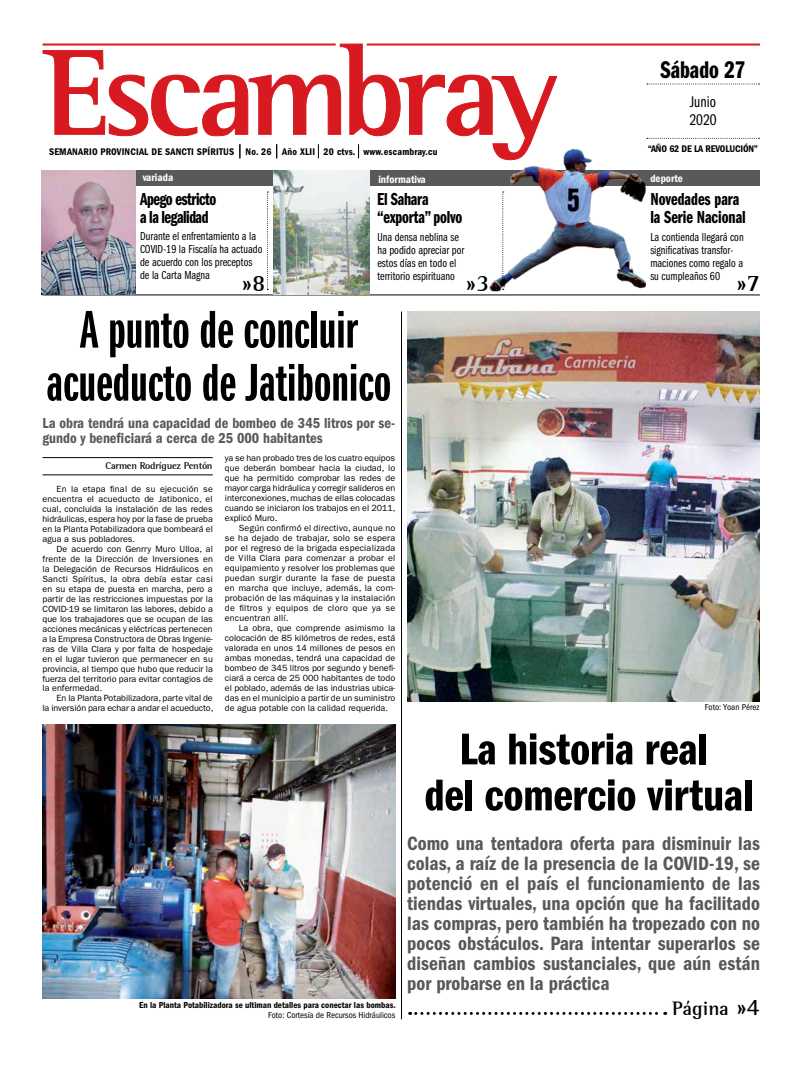
<style>
.page{position:relative;width:811px;height:1080px;background:#fff}
.page>*{position:absolute;margin:0;border:0;box-sizing:border-box;transform-origin:0 0}
.t1{font:55px/53px "ITC Franklin Gothic Std Dm X Cp";color:#000;text-align:center;scale:1.1 1}
.t2{font:46px/46px "ITC Franklin Gothic Std Dm Cp";color:#000;text-align:center;scale:1.1 1}
.t3{font:25px "ITC Franklin Gothic Std Dm Cp";color:#000}
.t4{font:700 24px "AT Rotis Semi Serif";color:#000}
.t5{font:20px/20px "ITC Franklin Gothic Std Dm Cd";color:#58595b;text-align:justify}
.t6{font:700 20px "AT Rotis Semi Serif";color:#000}
.t7{font:18px/18px "ITC Franklin Gothic Std Dm Cp";letter-spacing:-.015em;color:#000}
.t8{font:16px/18px "ITC Franklin Gothic Std Bk Cp";color:#000}
.t9{font:15px/15px "ITC Franklin Gothic Std Dm Cd";color:#58595b}
.t10{font:12px/13px "ITC Franklin Gothic Std Bk Cp";color:#000}
.t11{font:11px "ITC Franklin Gothic Std Dm Cd";color:#fff}
.t12{font:10px "ITC Franklin Gothic Std Dm Cd";letter-spacing:.02em;color:#000}
.t13{font:10px "ITC Franklin Gothic Std Dm Cd";letter-spacing:-.015em;color:#000}
.t14{font:700 10px "AT Rotis Semi Serif";letter-spacing:-.02em;color:#000}
.t15{font:9px/10px "ITC Franklin Gothic Std";color:#000;text-align:justify}
.t16{font:9px "ITC Franklin Gothic Std Dm Cd";color:#000}
.t17{font:condensed 9px "ITC Franklin Gothic Std";color:#000}
.s1{font-size:24px}
</style>
<div class="page">
<div style="left:43px;top:170px;width:717px;height:16px;background:#58595b"></div>
<svg style="left:647px;top:138px;width:112px;height:1px"></svg>
<svg style="left:647px;top:84px;width:112px;height:1px"></svg>
<hr style="left:43px;top:294px;width:717px;height:1px;background:#000">
<img style="left:42px;top:170px;width:93px;height:124px">
<svg style="left:267px;top:192px;width:1px;height:98px"></svg>
<svg style="left:42px;top:43px;width:516px;height:116px"></svg>
<hr style="left:367px;top:44px;width:393px;height:2px;background:#d71920">
<hr style="left:43px;top:44px;width:293px;height:2px;background:#d71920">
<img style="left:273px;top:170px;width:97px;height:124px">
<hr style="left:401px;top:312px;width:1px;height:707px;background:#000">
<img style="left:487px;top:150px;width:159px;height:142px">
<img style="left:43px;top:724px;width:352px;height:274px">
<img style="left:407px;top:311px;width:353px;height:390px">
<hr style="left:43px;top:457px;width:170px;height:1px;background:#000">
<hr style="left:43px;top:474px;width:170px;height:1px;background:#000">
<svg style="left:410px;top:1012px;width:255px;height:3px"></svg>
<p class="t12" style="left:49px;top:146px;width:25px">semanario</p>
<p class="t12" style="left:101px;top:146px;width:6px">provincial</p>
<p class="t12" style="left:151px;top:146px;width:288px">de sancti spíritus No. 26 Año XLII 20 ctvs. www.escambray.cu</p>
<h3 class="t3" style="left:660px;top:56px;width:86px">Sábado 27</h3>
<h3 class="t8" style="left:689px;top:93px;width:29px">Junio<br>2020</h3>
<p class="t13" style="left:648px;top:143px;width:112px">“AÑO 62 DE LA REVOLUCIÓN”</p>
<p class="t11" style="left:143px;top:171px;width:32px">variada</p>
<p class="t11" style="left:378px;top:173px;width:49px">informativa</p>
<p class="t11" style="left:650px;top:172px;width:34px">deporte</p>
<h3 class="t7" style="left:140px;top:190px;width:78px">Apego estricto a la legalidad</h3>
<h3 class="t7" style="left:377px;top:191px;width:86px">El Sahara “exporta” polvo</h3>
<h3 class="t10" style="left:140px;top:230px;width:124px">Durante el enfrentamiento a la<br>COVID-19 la Fiscalía ha actuado de acuerdo con los preceptos de la Carta Magna</h3>
<h1 class="t1" style="left:47px;top:304px;width:315px">A punto de concluir acueducto de Jatibonico</h1>
<h3 class="t10" style="left:377px;top:231px;width:88px">Una densa neblina se ha podido apreciar por estos días en todo el territorio espirituano</h3>
<h3 class="t4" style="left:242px;top:269px;width:25px">»8</h3>
<h3 class="t4" style="left:466px;top:269px;width:25px">»3</h3>
<h3 class="t9" style="left:43px;top:416px;width:354px">La obra tendrá una capacidad de bombeo de 345 litros por se&shy;gundo y beneficiará a cerca de 25 000 habitantes</h3>
<p class="t14" style="left:105px;top:460px;width:109px">Carmen Rodríguez Pentón</p>
<p class="t15" style="left:225px;top:454px;width:172px">ya se han probado tres de los cuatro equipos que deberán bombear hacia la ciudad, lo que ha permitido comprobar las redes de mayor carga hidráulica y corregir salideros en interconexiones, muchas de ellas colocadas cuando se iniciaron los trabajos en el 2011, explicó Muro.</p>
<p class="t15" style="left:225px;top:524px;width:172px;text-indent:14px">Según confirmó el directivo, aunque no se ha dejado de trabajar, solo se espera por el regreso de la brigada especializada de Villa Clara para comenzar a probar el equipamiento y resolver los problemas que puedan surgir durante la fase de puesta en marcha que incluye, además, la com&shy;probación de las máquinas y la instalación de filtros y equipos de cloro que ya se encuentran allí.</p>
<p class="t15" style="left:225px;top:623px;width:172px;text-indent:14px">La obra, que comprende asimismo la colocación de 85 kilómetros de redes, está valorada en unos 14 millones de pesos en ambas monedas, tendrá una capacidad de bombeo de 345 litros por segundo y benefi&shy;ciará a cerca de 25 000 habitantes de todo el poblado, además de las industrias ubica&shy;das en el municipio a partir de un suministro de agua potable con la calidad requerida.</p>
<p class="t15" style="left:43px;top:484px;width:172px;text-indent:14px">En la etapa final de su ejecución se encuentra el acueducto de Jatibonico, el cual, concluida la instalación de las redes hidráulicas, espera hoy por la fase de prueba en la Planta Potabilizadora que bombeará el agua a sus pobladores.</p>
<p class="t15" style="left:43px;top:544px;width:172px;text-indent:14px">De acuerdo con Genrry Muro Ulloa, al frente de la Dirección de Inversiones en la Delegación de Recursos Hidráulicos en Sancti Spíritus, la obra debía estar casi en su etapa de puesta en marcha, pero a partir de las restricciones impuestas por la COVID-19 se limitaron las labores, debido a que los trabajadores que se ocupan de las acciones mecánicas y eléctricas pertenecen a la Empresa Constructora de Obras Ingenie&shy;ras de Villa Clara y por falta de hospedaje en el lugar tuvieron que permanecer en su provincia, al tiempo que hubo que reducir la fuerza del territorio para evitar contagios de la enfermedad.</p>
<p class="t15" style="left:43px;top:694px;width:172px;text-align:right">En la Planta Potabilizadora, parte vital de<br>la inversión para echar a andar el acueducto,</p>
<h3 class="t7" style="left:650px;top:191px;width:97px">Novedades para la Serie Nacional</h3>
<h3 class="t10" style="left:650px;top:231px;width:95px">La contienda llegará con significativas transfor&shy;maciones como regalo a su cumpleaños 60</h3>
<h3 class="t4" style="left:736px;top:269px;width:25px">»7</h3>
<p class="t17" style="left:705px;top:702px;width:56px">Foto: Yoan Pérez</p>
<p class="t16" style="left:139px;top:1000px;width:258px">En la Planta Potabilizadora se ultiman detalles para conectar las bombas.</p>
<p class="t17" style="left:268px;top:1010px;width:129px">Foto: Cortesía de Recursos Hidráulicos</p>
<h2 class="t2" style="left:425px;top:727px;width:300px">La historia real<br>del comercio virtual</h2>
<p class="t5" style="left:407px;top:833px;width:354px">Como una tentadora oferta para disminuir las colas, a raíz de la presencia de la COVID-19, se potenció en el país el funcionamiento de las tiendas virtuales, una opción que ha facilitado las compras, pero también ha tropezado con no pocos obstáculos. Para intentar superarlos se diseñan cambios sustanciales, que aún están por probarse en la práctica</p>
<h3 class="t6" style="left:672px;top:996px;width:89px">Página <span class="s1">»4</span></h3>
</div>
